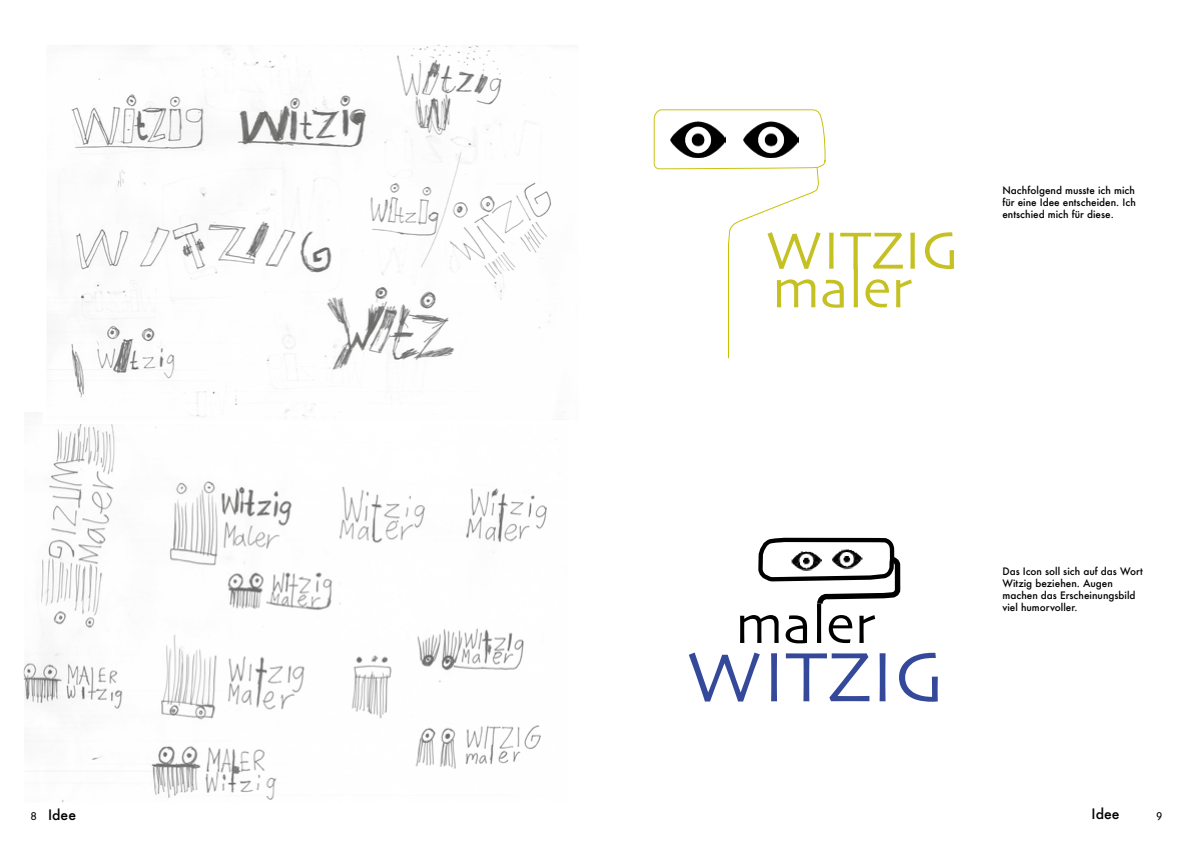
<style>
.page{position:relative;width:1191px;height:842px;background:#fff}
.page>*{position:absolute;margin:0;border:0;box-sizing:border-box;transform-origin:0 0}
.t1{font:73.4px "Skia Regular 1 1";color:#35499a}
.t2{font:55.1px "Skia Regular 1 1";color:#000}
.t3{font:55px/38.6px "Skia Regular 1 1";color:#c5c122}
.t4{font:500 14px "Futura";color:#020203}
.t5{font:500 12px "Corporate S";color:#000}
.t6{font:500 10px/12px "Futura";color:#000;text-align:justify}
.s1{font-family:"Corporate S";font-size:12px;color:#000}
</style>
<div class="page">
<img style="left:23px;top:424px;width:524px;height:378px">
<img style="left:47px;top:44px;width:517px;height:374px">
<svg style="left:758px;top:537px;width:143px;height:67px"></svg>
<hr style="left:728px;top:243px;width:1px;height:115px;background:#c9c200">
<svg style="left:653px;top:109px;width:173px;height:136px"></svg>
<img style="left:670px;top:122px;width:55px;height:35px">
<img style="left:744px;top:122px;width:55px;height:35px">
<h3 class="t3" style="left:765px;top:235px;width:195px">WITZIG maler</h3>
<p class="t6" style="left:1002px;top:184px;width:135px">Nachfolgend musste ich mich für eine Idee entscheiden. Ich entschied mich für diese.</p>
<h2 class="t2" style="left:735px;top:592px;width:142px">maler</h2>
<h1 class="t1" style="left:686px;top:633px;width:260px">WITZIG</h1>
<p class="t6" style="left:1002px;top:565px;width:142px;text-align:left">Das Icon soll sich auf das Wort<br>Witzig beziehen. Augen machen das Erscheinungsbild viel humorvoller.</p>
<h3 class="t4" style="left:30px;top:805px;width:47px"><span class="s1">8</span> Idee</h3>
<h3 class="t4" style="left:1091px;top:804px;width:30px">Idee</h3>
<p class="t5" style="left:1156px;top:809px;width:8px">9</p>
</div>
